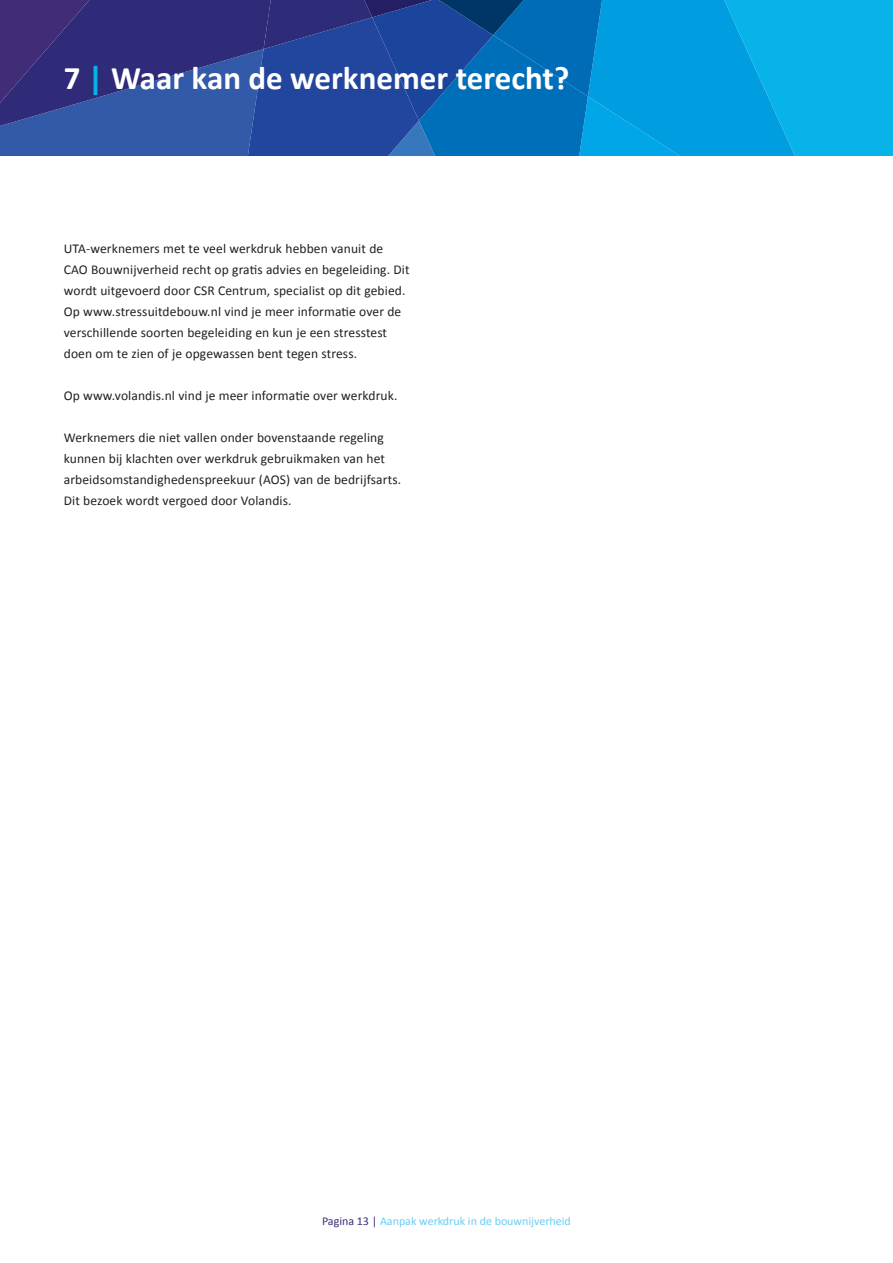
<style>
.page{position:relative;width:893px;height:1263px;background:#fff}
.page>*{position:absolute;margin:0;border:0;box-sizing:border-box;transform-origin:0 0}
.t1{font:700 33px "Calibri";color:#fff}
.t2{font:13.5px/21px "Calibri";letter-spacing:.01em;color:#231f20}
.t3{font:12px "Calibri";color:#67cef5}
.s1{color:#07b3e9}
.s2{color:#402c77}
</style>
<div class="page">
<svg style="left:0;top:0;width:893px;height:155px;background:#176ab3"></svg>
<h1 class="t1" style="left:64px;top:54px;width:507px">7 <span class="s1">|</span> Waar kan de werknemer terecht?</h1>
<p class="t2" style="left:64px;top:237px;width:347px">UTA-werknemers met te veel werkdruk hebben vanuit de CAO Bouwnijverheid recht op gratis advies en begeleiding. Dit wordt uitgevoerd door CSR Centrum, specialist op dit gebied.<br>Op www.stressuitdebouw.nl vind je meer informatie over de verschillende soorten begeleiding en kun je een stresstest doen om te zien of je opgewassen bent tegen stress.</p>
<p class="t2" style="left:64px;top:384px;width:335px">Op www.volandis.nl vind je meer informatie over werkdruk.</p>
<p class="t2" style="left:64px;top:426px;width:339px">Werknemers die niet vallen onder bovenstaande regeling kunnen bij klachten over werkdruk gebruikmaken van het arbeidsomstandighedenspreekuur (AOS) van de bedrijfsarts.<br>Dit bezoek wordt vergoed door Volandis.</p>
<p class="t3" style="left:322px;top:1213px;width:250px"><span class="s2">Pagina 13 |</span> Aanpak werkdruk in de bouwnijverheid</p>
</div>
